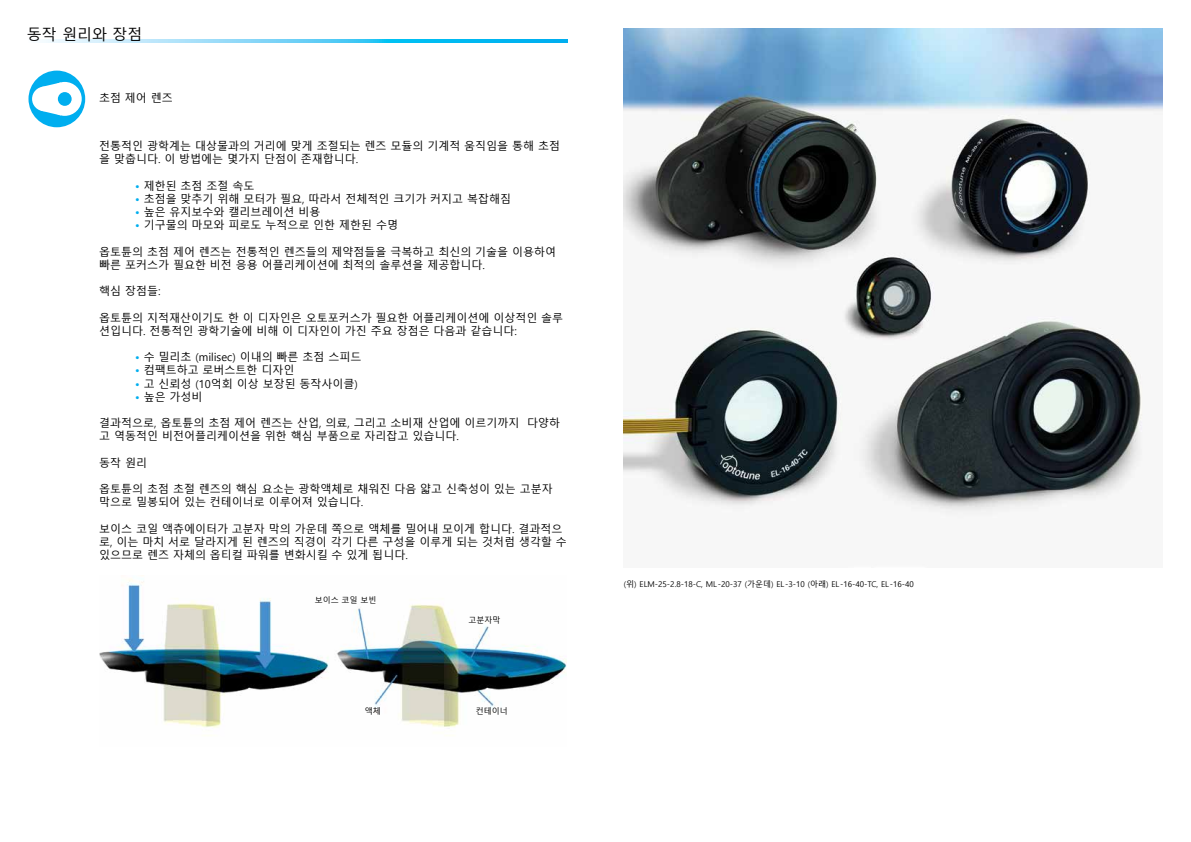
<style>
.page{position:relative;width:1191px;height:842px;background:#fff}
.page>*{position:absolute;margin:0;border:0;box-sizing:border-box;transform-origin:0 0}
.t1{font:15px "Malgun Gothic";color:#000}
.t2{font:11px/13.2px "Malgun Gothic";color:#000}
.t3{font:8px "Malgun Gothic";color:#000}
.s1{color:#00aeef}
</style>
<div class="page">
<div style="left:28px;top:71px;width:57px;height:56px;background:#00aeef;border-radius:50%"></div>
<div style="left:32px;top:87px;width:25px;height:24px;background:#fff;border-radius:50%"></div>
<svg style="left:41px;top:82px;width:41px;height:34px"></svg>
<svg style="left:42px;top:40px;width:525px;height:3px;background:#62d0f6"></svg>
<img style="left:100px;top:579px;width:466px;height:149px">
<img style="left:624px;top:28px;width:538px;height:487px">
<h1 class="t1" style="left:27px;top:26px;width:117px">동작 원리와 장점</h1>
<p class="t2" style="left:99px;top:91px;width:75px">초점 제어 렌즈</p>
<p class="t2" style="left:99px;top:140px;width:462px">전통적인 광학계는 대상물과의 거리에 맞게 조절되는 렌즈 모듈의 기계적 움직임을 통해 초점 을 맞춥니다. 이 방법에는 몇가지 단점이 존재합니다.</p>
<p class="t2" style="left:135px;top:179px;width:121px"><span class="s1">•</span> 제한된 초점 조절 속도</p>
<p class="t2" style="left:135px;top:192px;width:377px"><span class="s1">•</span> 초점을 맞추기 위해 모터가 필요, 따라서 전체적인 크기가 커지고 복잡해짐</p>
<p class="t2" style="left:135px;top:206px;width:187px"><span class="s1">•</span> 높은 유지보수와 캘리브레이션 비용</p>
<p class="t2" style="left:135px;top:219px;width:264px"><span class="s1">•</span> 기구물의 마모와 피로도 누적으로 인한 제한된 수명</p>
<p class="t2" style="left:99px;top:245px;width:458px">옵토튠의 초점 제어 렌즈는 전통적인 렌즈들의 제약점들을 극복하고 최신의 기술을 이용하여 빠른 포커스가 필요한 비전 응용 어플리케이션에 최적의 솔루션을 제공합니다.</p>
<p class="t2" style="left:99px;top:285px;width:63px">핵심 장점들:</p>
<p class="t2" style="left:99px;top:311px;width:465px">옵토튠의 지적재산이기도 한 이 디자인은 오토포커스가 필요한 어플리케이션에 이상적인 솔루 션입니다. 전통적인 광학기술에 비해 이 디자인이 가진 주요 장점은 다음과 같습니다:</p>
<p class="t2" style="left:135px;top:351px;width:228px"><span class="s1">•</span> 수 밀리초 (milisec) 이내의 빠른 초점 스피드</p>
<p class="t2" style="left:135px;top:364px;width:161px"><span class="s1">•</span> 컴팩트하고 로버스트한 디자인</p>
<p class="t2" style="left:135px;top:377px;width:224px"><span class="s1">•</span> 고 신뢰성 (10억회 이상 보장된 동작사이클)</p>
<p class="t2" style="left:135px;top:390px;width:69px"><span class="s1">•</span> 높은 가성비</p>
<p class="t2" style="left:99px;top:417px;width:462px">결과적으로, 옵토튠의 초점 제어 렌즈는 산업, 의료, 그리고 소비재 산업에 이르기까지 다양하 고 역동적인 비전어플리케이션을 위한 핵심 부품으로 자리잡고 있습니다.</p>
<p class="t2" style="left:99px;top:456px;width:49px">동작 원리</p>
<p class="t2" style="left:99px;top:483px;width:455px">옵토튠의 초점 초절 렌즈의 핵심 요소는 광학액체로 채워진 다음 얇고 신축성이 있는 고분자 막으로 밀봉되어 있는 컨테이너로 이루어져 있습니다.</p>
<p class="t2" style="left:99px;top:522px;width:469px">보이스 코일 액츄에이터가 고분자 막의 가운데 쪽으로 액체를 밀어내 모이게 합니다. 결과적으 로, 이는 마치 서로 달라지게 된 렌즈의 직경이 각기 다른 구성을 이루게 되는 것처럼 생각할 수 있으므로 렌즈 자체의 옵티컬 파워를 변화시킬 수 있게 됩니다.</p>
<p class="t3" style="left:315px;top:596px;width:63px">보이스 코일 보빈</p>
<p class="t3" style="left:468px;top:615px;width:33px">고분자막</p>
<p class="t3" style="left:365px;top:706px;width:17px">액체</p>
<p class="t3" style="left:476px;top:706px;width:33px">컨테이너</p>
<p class="t3" style="left:624px;top:580px;width:292px">(위) ELM-25-2.8-18-C, ML-20-37 (가운데) EL-3-10 (아래) EL-16-40-TC, EL-16-40</p>
</div>
